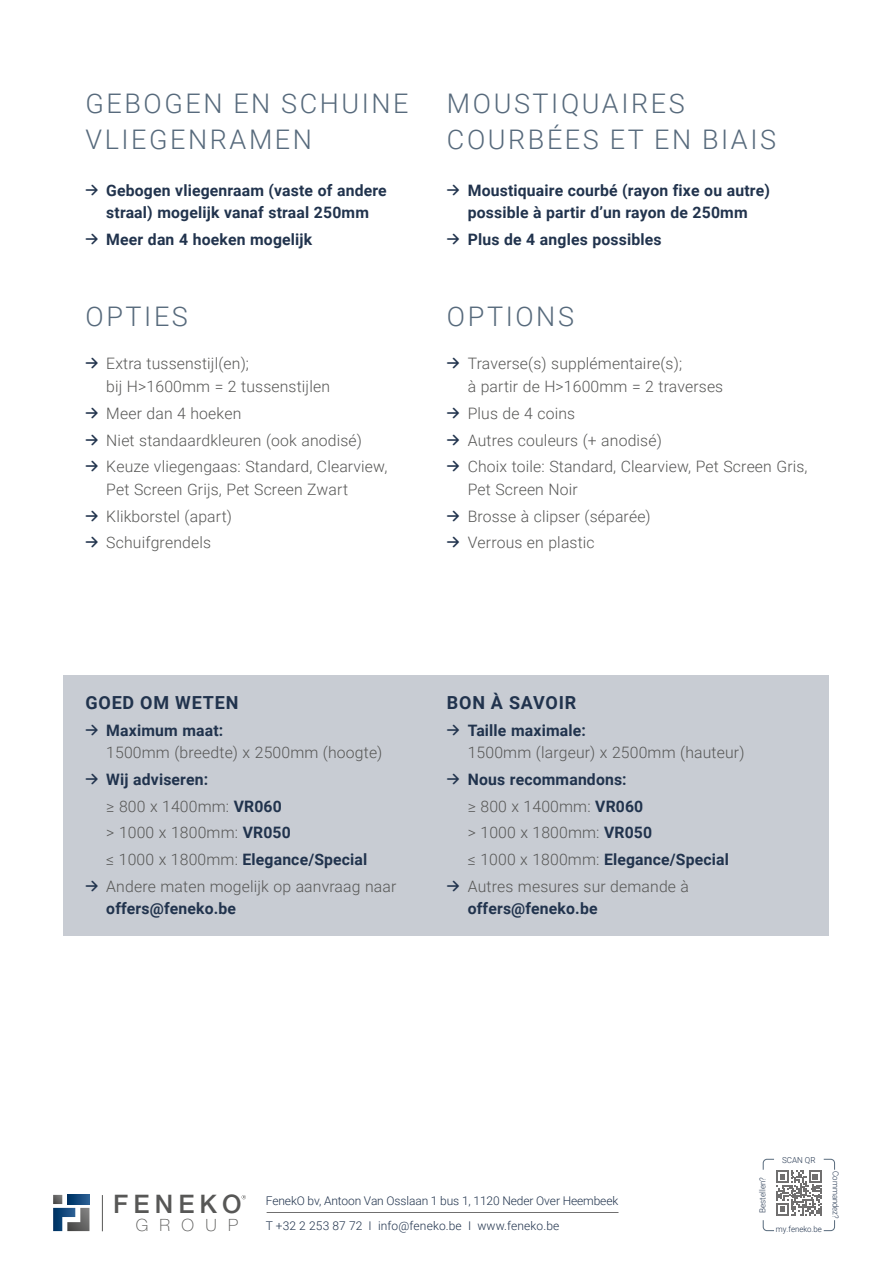
<style>
.page{position:relative;width:893px;height:1263px;background:#fff}
.page>*{position:absolute;margin:0;border:0;box-sizing:border-box;transform-origin:0 0}
.t1{font:300 27px/36px "Roboto";letter-spacing:.095em;color:#576a7c}
.t2{font:500 25.5px "Helvetica Neue LT Pro";letter-spacing:.2em;color:#575756}
.t3{font:700 18px "Roboto";letter-spacing:.045em;color:#21334d}
.t4{font:100 16.95px "Helvetica Neue LT Pro";letter-spacing:.67em;color:#575756}
.t5{font:300 15.75px/22.5px "Roboto";letter-spacing:.01em;color:#575756}
.t6{font:700 15.75px/26.7px "Roboto";letter-spacing:.01em;color:#21334d;text-align:center}
.t7{font:300 12px/24.6px "Roboto";letter-spacing:-.01em;color:#21334d}
.t8{font:300 8.25px "Roboto";color:#21334d;scale:.95 1}
.t9{font:300 8.25px "Roboto";color:#21334d}
.s1{font-family:"Belfius Alternative";font-weight:900}
.s2{font-family:"Belfius Alternative";font-weight:900;color:#21334d}
.s3{font-weight:700;color:#21334d}
.s4{font-weight:300;color:#575756}
</style>
<div class="page">
<div style="left:64px;top:675px;width:765px;height:260px;background:#c8ccd3"></div>
<svg style="left:53px;top:1195px;width:36px;height:36px"></svg>
<svg style="left:242px;top:1195px;width:4px;height:4px"></svg>
<hr style="left:102px;top:1195px;width:1px;height:36px;background:#575756">
<svg style="left:762px;top:1158px;width:73px;height:73px"></svg>
<hr style="left:267px;top:1212px;width:351px;height:1px;background:#706f6f">
<h1 class="t1" style="left:86px;top:85px;width:325px">GEBOGEN EN SCHUINE<br>VLIEGENRAMEN</h1>
<p class="t6" style="left:85px;top:178px;width:303px;line-height:22.5px"><span class="s1">→</span> Gebogen vliegenraam (vaste of andere straal) mogelijk vanaf straal 250mm</p>
<p class="t6" style="left:85px;top:226px;width:229px"><span class="s1">→</span> Meer dan 4 hoeken mogelijk</p>
<h1 class="t1" style="left:86px;top:297px;width:104px">OPTIES</h1>
<p class="t5" style="left:106px;top:352px;width:225px;text-indent:-21px"><span class="s2">→</span> Extra tussenstijl(en);<br>bij H&gt;1600mm = 2 tussenstijlen</p>
<p class="t5" style="left:85px;top:401px;width:158px"><span class="s2">→</span> Meer dan 4 hoeken</p>
<p class="t5" style="left:85px;top:428px;width:278px"><span class="s2">→</span> Niet standaardkleuren (ook anodisé)</p>
<p class="t5" style="left:106px;top:455px;width:283px;text-indent:-21px"><span class="s2">→</span> Keuze vliegengaas: Standard, Clearview,<br>Pet Screen Grijs, Pet Screen Zwart</p>
<p class="t5" style="left:85px;top:504px;width:149px"><span class="s2">→</span> Klikborstel (apart)</p>
<p class="t5" style="left:85px;top:531px;width:128px"><span class="s2">→</span> Schuifgrendels</p>
<h1 class="t1" style="left:447px;top:85px;width:331px">MOUSTIQUAIRES<br>COURBÉES ET EN BIAIS</h1>
<p class="t6" style="left:446px;top:178px;width:325px;line-height:22.5px"><span class="s1">→</span> Moustiquaire courbé (rayon fixe ou autre) possible à partir d’un rayon de 250mm</p>
<p class="t6" style="left:446px;top:226px;width:216px"><span class="s1">→</span> Plus de 4 angles possibles</p>
<h1 class="t1" style="left:447px;top:297px;width:129px">OPTIONS</h1>
<p class="t5" style="left:468px;top:352px;width:257px;text-indent:-21px"><span class="s2">→</span> Traverse(s) supplémentaire(s);<br>à partir de H&gt;1600mm = 2 traverses</p>
<p class="t5" style="left:446px;top:401px;width:130px"><span class="s2">→</span> Plus de 4 coins</p>
<p class="t5" style="left:446px;top:428px;width:217px"><span class="s2">→</span> Autres couleurs (+ anodisé)</p>
<p class="t5" style="left:468px;top:455px;width:341px;text-indent:-21px"><span class="s2">→</span> Choix toile: Standard, Clearview, Pet Screen Gris,<br>Pet Screen Noir</p>
<p class="t5" style="left:446px;top:504px;width:206px"><span class="s2">→</span> Brosse à clipser (séparée)</p>
<p class="t5" style="left:446px;top:531px;width:150px"><span class="s2">→</span> Verrous en plastic</p>
<p class="t3" style="left:85px;top:690px;width:155px">GOED OM WETEN</p>
<p class="t5" style="left:106px;top:718px;width:278px;text-indent:-21px"><span class="s2">→</span> <span class="s3">Maximum maat:<br></span>1500mm (breedte) x 2500mm (hoogte)</p>
<p class="t6" style="left:106px;top:765px;width:263px;text-align:left;text-indent:-21px"><span class="s1">→</span> Wij adviseren:<br><span class="s4">≥ 800 x 1400mm:</span> VR060<br><span class="s4">&gt; 1000 x 1800mm:</span> VR050<br><span class="s4">≤ 1000 x 1800mm:</span> Elegance/Special</p>
<p class="t5" style="left:106px;top:874px;width:292px;text-indent:-21px"><span class="s2">→</span> Andere maten mogelijk op aanvraag naar <span class="s3">offers@feneko.be</span></p>
<p class="t3" style="left:447px;top:690px;width:131px">BON À SAVOIR</p>
<p class="t5" style="left:468px;top:718px;width:278px;text-indent:-21px"><span class="s2">→</span> <span class="s3">Taille maximale:<br></span>1500mm (largeur) x 2500mm (hauteur)</p>
<p class="t6" style="left:468px;top:765px;width:263px;text-align:left;text-indent:-21px"><span class="s1">→</span> Nous recommandons:<br><span class="s4">≥ 800 x 1400mm:</span> VR060<br><span class="s4">&gt; 1000 x 1800mm:</span> VR050<br><span class="s4">≤ 1000 x 1800mm:</span> Elegance/Special</p>
<p class="t5" style="left:468px;top:874px;width:223px;text-indent:-21px"><span class="s2">→</span> Autres mesures sur demande à <span class="s3">offers@feneko.be</span></p>
<p class="t9" style="left:782px;top:1154px;width:35px">SCAN QR</p>
<h2 class="t2" style="left:113px;top:1189px;width:130px">FENEKO</h2>
<p class="t4" style="left:136px;top:1215px;width:104px">GROUP</p>
<p class="t7" style="left:266px;top:1188px;width:354px">FenekO bv, Antoon Van Osslaan 1 bus 1, 1120 Neder Over Heembeek<br>T +32 2 253 87 72 I info@feneko.be I www.feneko.be</p>
<p class="t9" style="left:757px;top:1213px;width:37px;rotate:-90deg">Bestellen?</p>
<p class="t8" style="left:841px;top:1171px;width:51px;rotate:90deg">Commandez?</p>
<p class="t8" style="left:776px;top:1224px;width:50px">my.feneko.be</p>
</div>
